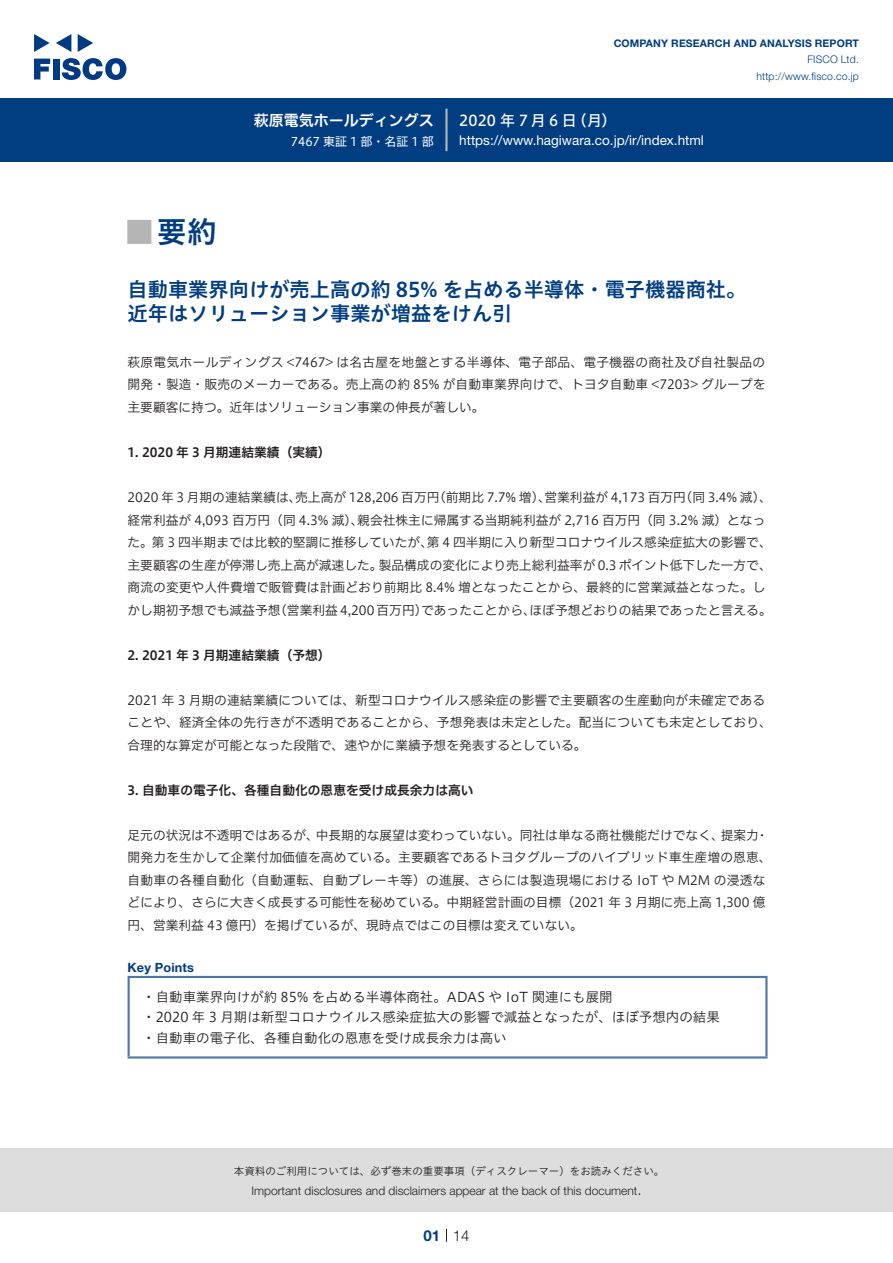
<style>
.page{position:relative;width:893px;height:1263px;background:#fff}
.page>*{position:absolute;margin:0;border:0;box-sizing:border-box;transform-origin:0 0}
.t1{font:30px "Hiragino UD Sans Std N W6";color:#003d81}
.t2{font:700 24px "Koz Go Pro";color:#b5b5b6}
.t3{font:20.25px/24px "Hiragino UD Sans Std W6";color:#003d81}
.t4{font:15px "Hiragino UD Sans F Std N W5";letter-spacing:.215em;color:#fff}
.t5{font:15px "Hiragino UD Sans F Std N W6";color:#fff}
.t6{font:300 15px "Helvetica Neue LT Std";color:#231f20}
.t7{font:700 15px "Helvetica Neue LT Std";color:#003d81}
.t8{font:13.5px/20.7px "Hiragino UD Sans Std W3";color:#231f20}
.t9{font:13.5px "Helvetica Neue LT Std";color:#fff}
.t10{font:12.75px/22.5px "Hiragino UD Sans F Std N W3";color:#231f20}
.t11{font:12.75px "Hiragino UD Sans F Std N W6";color:#231f20}
.t12{font:700 12.75px "Helvetica Neue LT Std";letter-spacing:.015em;color:#003d81}
.t13{font:300 12px "Helvetica Neue LT Std";color:#231f20}
.t14{font:12px "Hiragino UD Sans F Std N W4";color:#fff}
.t15{font:10.5px "Hiragino UD Sans Std W3";color:#231f20}
.t16{font:700 10.5px "Helvetica Neue LT Std";letter-spacing:.015em;color:#003d81}
.t17{font:300 10.5px/16.5px "Helvetica Neue LT Std";letter-spacing:.015em;color:#003d81;text-align:right}
</style>
<div class="page">
<div style="left:0;top:1148px;width:893px;height:64px;background:#ddd"></div>
<svg style="left:34px;top:59px;width:16px;height:20px"></svg>
<div style="left:53px;top:59px;width:6px;height:20px;background:#003a83"></div>
<svg style="left:62px;top:58px;width:64px;height:22px"></svg>
<svg style="left:34px;top:34px;width:16px;height:18px"></svg>
<svg style="left:78px;top:34px;width:15px;height:18px"></svg>
<svg style="left:56px;top:34px;width:15px;height:18px"></svg>
<div style="left:0;top:98px;width:893px;height:64px;background:#003d81"></div>
<hr style="left:445px;top:109px;width:3px;height:42px;background:#b5b5b6">
<svg style="left:446px;top:1229px;width:1px;height:13px"></svg>
<hr style="left:128px;top:978px;width:2px;height:78px;background:#4d77a7">
<hr style="left:128px;top:976px;width:639px;height:2px;background:#4d77a7">
<hr style="left:765px;top:978px;width:2px;height:78px;background:#4d77a7">
<hr style="left:128px;top:1056px;width:639px;height:2px;background:#4d77a7">
<p class="t5" style="left:254px;top:109px;width:182px">萩原電気ホールディングス</p>
<p class="t14" style="left:291px;top:132px;width:144px">7467 東証 1 部・名証 1 部</p>
<p class="t16" style="left:614px;top:37px;width:247px">COMPANY RESEARCH AND ANALYSIS REPORT</p>
<p class="t17" style="left:756px;top:51px;width:104px">FISCO Ltd. http://www.fisco.co j p.</p>
<p class="t4" style="left:459px;top:109px;width:119px">2020年7月6日</p>
<p class="t4" style="left:572px;top:109px;width:46px">（月(</p>
<p class="t9" style="left:459px;top:132px;width:246px">https://www.hagiwara.co j p. /i r/ index.html</p>
<h1 class="t1" style="left:157px;top:209px;width:61px">要約</h1>
<h2 class="t2" style="left:128px;top:217px;width:25px">█</h2>
<h3 class="t3" style="left:128px;top:276px;width:620px">自動車業界向けが売上高の約 85% を占める半導体・電子機器商社。近年はソリューション事業が増益をけん引</h3>
<p class="t10" style="left:128px;top:350px;width:639px;text-align:justify">萩原電気ホールディングス &lt;7467&gt; は名古屋を地盤とする半導体、電子部品、電子機器の商社及び自社製品の開発・製造・販売のメーカーである。売上高の約 85% が自動車業界向けで、トヨタ自動車 &lt;7203&gt; グループを主要顧客に持つ。近年はソリューション事業の伸長が著しい。</p>
<p class="t11" style="left:128px;top:442px;width:205px">1. 2020 年 3 月期連結業績（実績(</p>
<p class="t10" style="left:680px;top:485px;width:94px">（同 3.4% 減、(</p>
<p class="t10" style="left:295px;top:485px;width:146px">売上高が 128,206 百万円</p>
<p class="t10" style="left:544px;top:485px;width:143px">営業利益が 4,173 百万円</p>
<p class="t10" style="left:433px;top:485px;width:119px">（前期比 7.7% 増）、</p>
<p class="t10" style="left:128px;top:485px;width:175px">2020 年 3 月期の連結業績は、</p>
<p class="t10" style="left:128px;top:508px;width:238px">経常利益が 4,093 百万円（同 4.3% 減）、</p>
<p class="t10" style="left:128px;top:530px;width:646px">た。第 3 四半期までは比較的堅調に推移していたが第、 4 四半期に入り新型コロナウイルス感染症拡大の影響で、</p>
<p class="t10" style="left:379px;top:553px;width:395px">製品構成の変化により売上総利益率が 0.3 ポイント低下した一方で、</p>
<p class="t10" style="left:357px;top:508px;width:410px">親会社株主に帰属する当期純利益が 2,716 百万円（同 3.2% 減）となっ</p>
<p class="t10" style="left:128px;top:553px;width:256px">主要顧客の生産が停滞し売上高が減速した。</p>
<p class="t10" style="left:128px;top:575px;width:639px">商流の変更や人件費増で販管費は計画どおり前期比 8.4% 増となったことから、最終的に営業減益となった。し</p>
<p class="t10" style="left:529px;top:598px;width:244px">ほぼ予想どおりの結果であったと言える。</p>
<p class="t10" style="left:128px;top:598px;width:154px">かし期初予想でも減益予想</p>
<p class="t11" style="left:128px;top:645px;width:205px">2. 2021 年 3 月期連結業績（予想(</p>
<p class="t10" style="left:128px;top:688px;width:646px">2021 年 3 月期の連結業績については、新型コロナウイルス感染症の影響で主要顧客の生産動向が未確定であることや、経済全体の先行きが不透明であることから、予想発表は未定とした。配当についても未定としており、合理的な算定が可能となった段階で、速やかに業績予想を発表するとしている。</p>
<p class="t11" style="left:128px;top:780px;width:348px">3. 自動車の電子化、各種自動化の恩恵を受け成長余力は高い</p>
<p class="t10" style="left:756px;top:823px;width:14px">・</p>
<p class="t10" style="left:274px;top:598px;width:155px">（営業利益 4,200 百万円）</p>
<p class="t10" style="left:421px;top:598px;width:116px">であったことから、</p>
<p class="t10" style="left:128px;top:823px;width:646px">足元の状況は不透明ではあるが、<br>開発力を生かして企業付加価値を高めている。主要顧客であるトヨタグループのハイブリッド車生産増の恩恵、自動車の各種自動化（自動運転、自動ブレーキ等）の進展、さらには製造現場における IoT や M2M の浸透などにより、さらに大きく成長する可能性を秘めている。中期経営計画の目標（2021 年 3 月期に売上高 1,300 億円、営業利益 43 億円）を掲げているが、現時点ではこの目標は変えていない。</p>
<p class="t12" style="left:128px;top:959px;width:68px">Key Points</p>
<p class="t8" style="left:142px;top:985px;width:579px">・自動車業界向けが約 85% を占める半導体商社。ADAS や IoT 関連にも展開<br>・2020 年 3 月期は新型コロナウイルス感染症拡大の影響で減益となったが、ほぼ予想内の結果・自動車の電子化、各種自動化の恩恵を受け成長余力は高い</p>
<p class="t10" style="left:316px;top:823px;width:409px">中長期的な展望は変わっていない。同社は単なる商社機能だけでなく、</p>
<p class="t10" style="left:721px;top:823px;width:40px">提案力</p>
<p class="t15" style="left:234px;top:1163px;width:432px">本資料のご利用については、必ず巻末の重要事項（ディスクレーマー）をお読みください。</p>
<p class="t6" style="left:637px;top:1180px;width:6px">.</p>
<p class="t13" style="left:251px;top:1183px;width:387px">Important disclosures and disclaimers appear at the back of this document</p>
<p class="t7" style="left:423px;top:1226px;width:18px">01</p>
<p class="t6" style="left:453px;top:1226px;width:18px">14</p>
</div>
